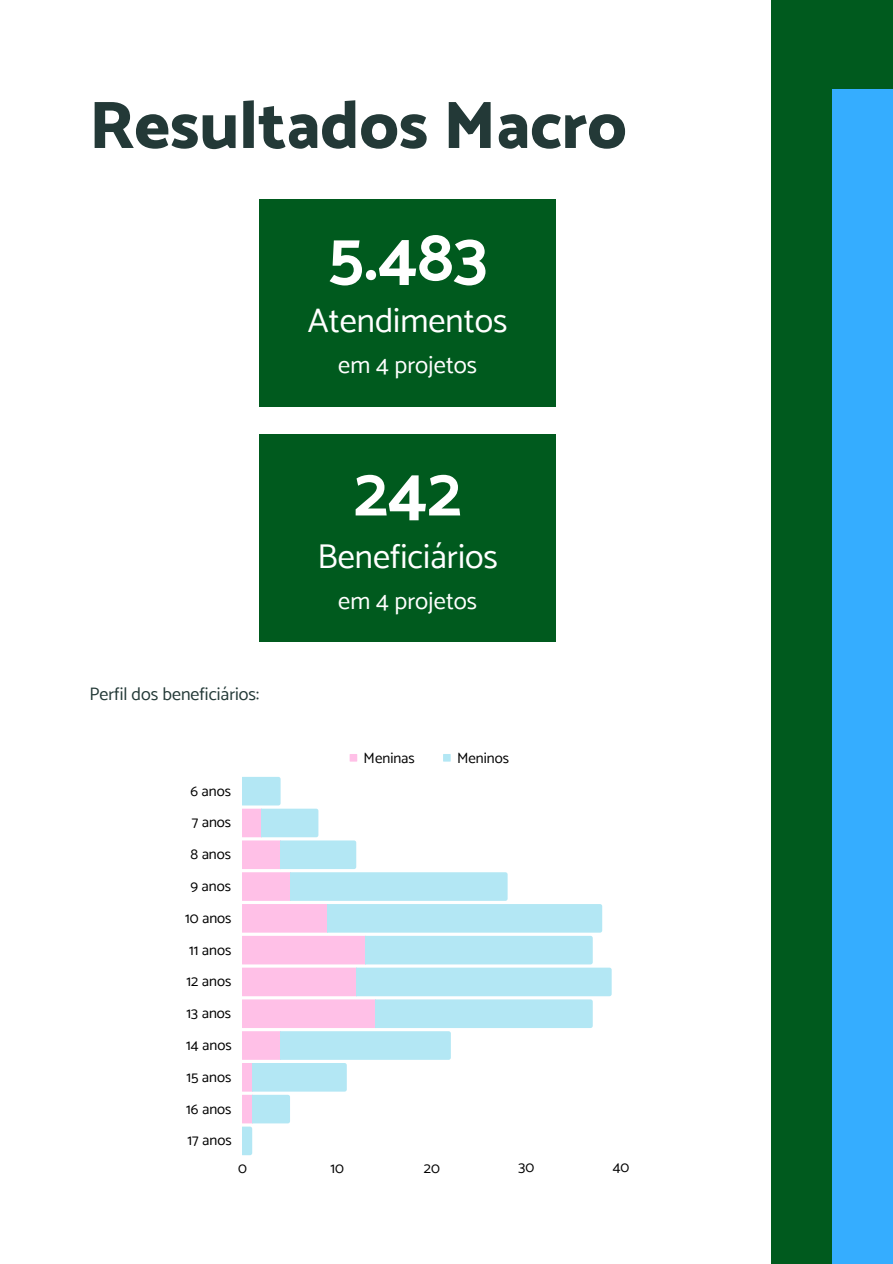
<style>
.page{position:relative;width:893px;height:1264px;background:#fff}
.page>*{position:absolute;margin:0;border:0;box-sizing:border-box;transform-origin:0 0}
.t1{font:700 70.2px "Catamaran";color:#fff}
.t2{font:800 67.5px "Catamaran";color:#233937}
.t3{font:34.35px "Catamaran";color:#fff}
.t4{font:24.45px "Catamaran";color:#fff}
.t5{font:18px "Catamaran";color:#233937}
.t6{font:15px/31.8px "Catamaran";color:#000;text-align:center}
</style>
<div class="page">
<div style="left:771px;top:0;width:121px;height:1263px;background:#005a1e"></div>
<div style="left:832px;top:89px;width:60px;height:1174px;background:#35adff"></div>
<svg style="left:349px;top:754px;width:8px;height:7px"></svg>
<svg style="left:443px;top:754px;width:7px;height:7px"></svg>
<svg style="left:243px;top:777px;width:368px;height:378px"></svg>
<div style="left:259px;top:199px;width:296px;height:207px;background:#005a1e"></div>
<div style="left:259px;top:434px;width:296px;height:207px;background:#005a1e"></div>
<h1 class="t2" style="left:89px;top:85px;width:539px">Resultados Macro</h1>
<h2 class="t1" style="left:328px;top:215px;width:161px">5.483</h2>
<h3 class="t3" style="left:308px;top:300px;width:201px">Atendimentos</h3>
<h1 class="t4" style="left:338px;top:351px;width:140px">em 4 projetos</h1>
<h1 class="t5" style="left:89px;top:683px;width:171px">Perfil dos beneficiários:</h1>
<p class="t6" style="left:185px;top:774px;width:48px">6 anos<br>7 anos<br>8 anos<br>9 anos<br>10 anos<br>11 anos<br>12 anos<br>13 anos<br>14 anos<br>15 anos<br>16 anos<br>17 anos</p>
<h2 class="t1" style="left:354px;top:450px;width:109px">242</h2>
<h3 class="t3" style="left:317px;top:536px;width:182px">Beneficiários</h3>
<p class="t4" style="left:338px;top:586px;width:140px">em 4 projetos</p>
<p class="t6" style="left:363px;top:741px;width:53px">Meninas</p>
<p class="t6" style="left:457px;top:741px;width:53px">Meninos</p>
<p class="t6" style="left:238px;top:1151px;width:10px">0</p>
<p class="t6" style="left:330px;top:1151px;width:15px">10</p>
<p class="t6" style="left:424px;top:1151px;width:18px">20</p>
<p class="t6" style="left:518px;top:1151px;width:17px">30</p>
<p class="t6" style="left:612px;top:1151px;width:18px">40</p>
</div>
